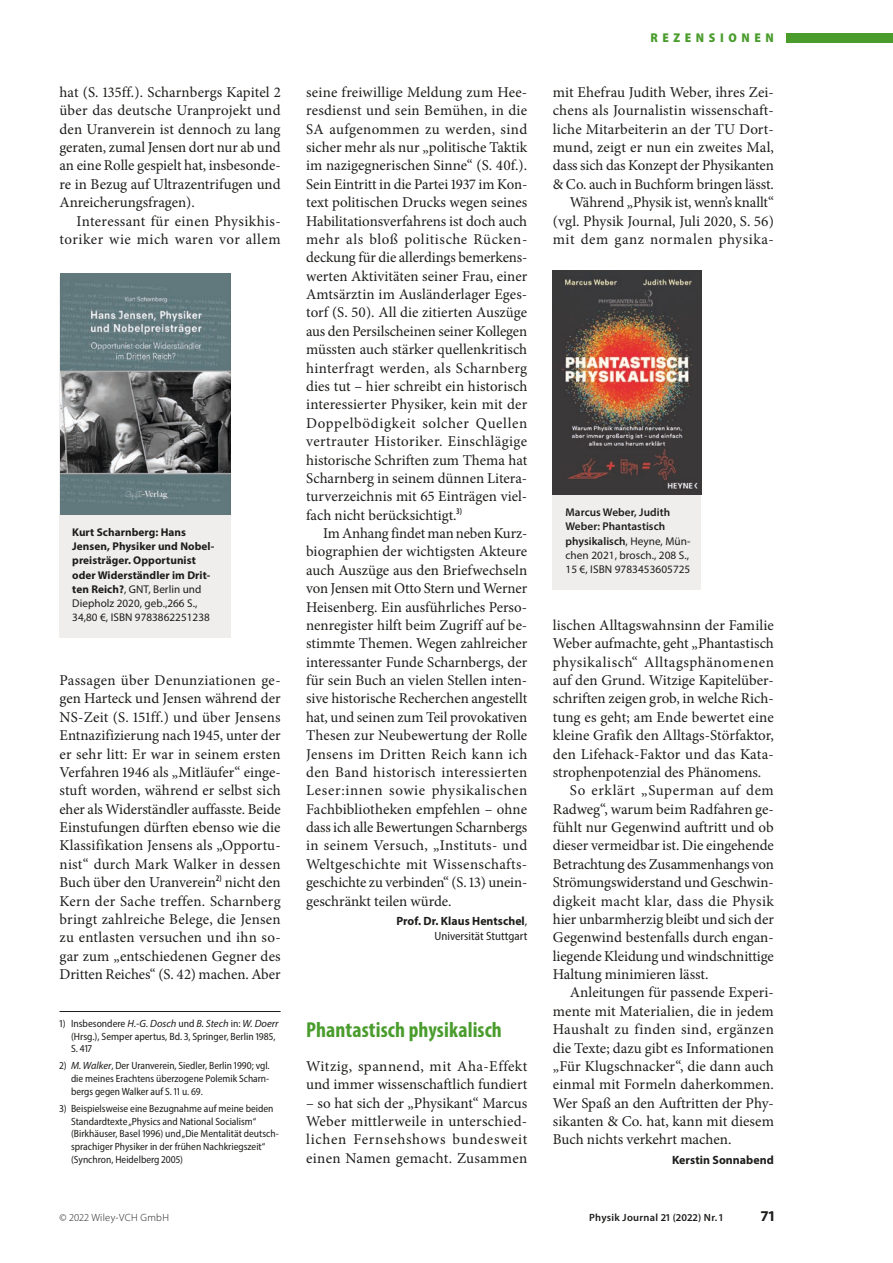
<style>
.page{position:relative;width:893px;height:1263px;background:#fff}
.page>*{position:absolute;margin:0;border:0;box-sizing:border-box;transform-origin:0 0}
.Ü_AKt_HT_Bücher_DPG{font:700 condensed 21.75px "Myriad Pro";letter-spacing:.005em;color:#4a9c2d}
.GT{font:15px/18.3px "Minion Pro";color:#1d1d1b;text-align:justify}
.GTO{font:15px/18.3px "Minion Pro";letter-spacing:.005em;color:#1d1d1b;text-align:justify}
.GT-2{font:15px/18.3px "Minion Pro";letter-spacing:.025em;color:#1d1d1b;text-align:right}
.t1{font:700 15px "Myriad Pro";color:#1d1d1b}
.t2{font:900 semi-condensed 12.75px "Myriad Pro";letter-spacing:.36em;color:#4a9c2d}
.Autor__Rezensent{font:700 12px/15px "Myriad Pro";letter-spacing:.005em;color:#1d1d1b;text-align:right}
.BU__Buch_legende{font:700 11.25px/14.2px "Myriad Pro";letter-spacing:.005em;color:#1d1d1b}
.BU__Buch_legende-2{font:11.25px/14.2px "Myriad Pro";letter-spacing:.005em;color:#1d1d1b}
.FN__ohne_Linie{font:semi-condensed 10.5px/12.8px "Myriad Pro";color:#1d1d1b;text-align:justify}
.FN__mit_Linie{font:semi-condensed 10.5px/12.8px "Myriad Pro";color:#1d1d1b}
.t3{font:600 10.5px "Myriad Pro";letter-spacing:.03em;color:#1d1d1b}
.t4{font:300 10.5px "Myriad Pro";letter-spacing:.03em;color:#1d1d1b}
.s1{font-weight:400}
.s2{font-style:italic;font-stretch:normal}
.s3{font-weight:400;font-stretch:semi-condensed}
.s4{font-weight:600}
</style>
<div class="page">
<div style="left:787px;top:33px;width:106px;height:9px;background:#4a9c2d"></div>
<div style="left:553px;top:485px;width:148px;height:105px;background:#efeeec"></div>
<img style="left:553px;top:270px;width:148px;height:225px">
<div style="left:60px;top:276px;width:171px;height:362px;background:#efeeec"></div>
<img style="left:60px;top:273px;width:170px;height:241px">
<hr style="left:60px;top:1011px;width:221px;height:1px;background:#1d1d1b">
<p class="GT" style="left:60px;top:83px;width:223px">hat (S. 135ff.). Scharnbergs Kapitel 2 über das deutsche Uranprojekt und den Uranverein ist dennoch zu lang geraten, zumal Jensen dort nur ab und an eine Rolle gespielt hat, insbesonde&shy;re in Bezug auf Ultrazentrifugen und Anreicherungsfragen).</p>
<p class="GT-2" style="left:60px;top:212px;width:223px">Interessant für einen Physikhis&shy;toriker wie mich waren vor allem</p>
<p class="BU__Buch_legende" style="left:72px;top:525px;width:144px">Kurt Scharnberg: Hans<br>Jensen, Physiker und Nobel&shy;preisträger. Opportunist oder Widerständler im Drit&shy;ten Reich?<span class="s1">, GNT, Berlin und<br>Diepholz 2020, geb.,266 S.,<br>34,80 €, ISBN 9783862251238</span></p>
<p class="GT" style="left:60px;top:671px;width:223px">Passagen über Denunziationen ge&shy;gen Harteck und Jensen während der NS-Zeit (S. 151ff.) und über Jensens Entnazifizierung nach 1945, unter der er sehr litt: Er war in seinem ersten Verfahren 1946 als „Mitläufer“ einge&shy;stuft worden, während er selbst sich eher als Widerständler auffasste. Beide Einstufungen dürften ebenso wie die Klassifikation Jensens als „Opportu&shy;nist“ durch Mark Walker in dessen Buch über den Uranverein<sup>2)</sup> nicht den Kern der Sache treffen. Scharnberg bringt zahlreiche Belege, die Jensen zu entlasten versuchen und ihn so&shy;gar zum „entschiedenen Gegner des Dritten Reiches“ (S. 42) machen. Aber</p>
<p class="FN__mit_Linie" style="left:71px;top:1017px;width:209px;text-indent:-11px">1) Insbesondere <span class="s2">H.-G. Dosch</span> und <span class="s2">B. Stech</span> in: <span class="s2">W. Doerr </span>(Hrsg.), Semper apertus, Bd. 3, Springer, Berlin 1985,<br>S. 417</p>
<p class="FN__ohne_Linie" style="left:71px;top:1059px;width:200px;text-indent:-11px">2) <span class="s2">M. Walker</span>, Der Uranverein, Siedler, Berlin 1990; vgl. die meines Erachtens überzogene Polemik Scharn&shy;bergs gegen Walker auf S. 11 u. 69.</p>
<p class="FN__ohne_Linie" style="left:71px;top:1102px;width:209px;text-align:left;text-indent:-11px">3) Beispielsweise eine Bezugnahme auf meine beiden Standardtexte „Physics and National Socialism“ (Birkhäuser, Basel 1996) und „Die Mentalität deutsch&shy;sprachiger Physiker in der frühen Nachkriegszeit“ (Synchron, Heidelberg 2005)</p>
<p class="GT" style="left:306px;top:83px;width:223px">seine freiwillige Meldung zum Hee&shy;resdienst und sein Bemühen, in die SA aufgenommen zu werden, sind sicher mehr als nur „politische Taktik im nazigegnerischen Sinne“ (S. 40f.).<br>Sein Eintritt in die Partei 1937 im Kon&shy;text politischen Drucks wegen seines Habilitationsverfahrens ist doch auch mehr als bloß politische Rücken&shy;deckung für die allerdings bemerkens&shy;werten Aktivitäten seiner Frau, einer Amtsärztin im Ausländerlager Eges&shy;torf (S. 50). All die zitierten Auszüge aus den Persilscheinen seiner Kollegen müssten auch stärker quellenkritisch hinterfragt werden, als Scharnberg dies tut – hier schreibt ein historisch interessierter Physiker, kein mit der Doppelbödigkeit solcher Quellen vertrauter Historiker. Einschlägige historische Schriften zum Thema hat Scharnberg in seinem dünnen Litera&shy;turverzeichnis mit 65 Einträgen viel&shy;fach nicht berücksichtigt.<sup>3)</sup></p>
<p class="GT" style="left:306px;top:524px;width:223px;text-indent:17px">Im Anhang findet man neben Kurz&shy;biographien der wichtigsten Akteure auch Auszüge aus den Briefwechseln von Jensen mit Otto Stern und Werner Heisenberg. Ein ausführliches Perso&shy;nenregister hilft beim Zugriff auf be&shy;stimmte Themen. Wegen zahlreicher interessanter Funde Scharnbergs, der für sein Buch an vielen Stellen inten&shy;sive historische Recherchen angestellt hat, und seinen zum Teil provokativen Thesen zur Neubewertung der Rolle Jensens im Dritten Reich kann ich den Band historisch interessierten Leser:innen sowie physikalischen Fachbibliotheken empfehlen – ohne dass ich alle Bewertungen Scharnbergs in seinem Versuch, „Instituts- und Weltgeschichte mit Wissenschafts&shy;geschichte zu verbinden“ (S. 13) unein&shy;geschränkt teilen würde.</p>
<p class="Autor__Rezensent" style="left:396px;top:913px;width:132px">Prof. Dr. Klaus Hentschel<span class="s3">,<br>Universität Stuttgart</span></p>
<p class="Ü_AKt_HT_Bücher_DPG" style="left:306px;top:1016px;width:197px">Phantastisch physikalisch</p>
<p class="GTO" style="left:306px;top:1057px;width:223px">Witzig, spannend, mit Aha-Effekt und immer wissenschaftlich fundiert</p>
<p class="GTO" style="left:306px;top:1094px;width:223px">– so hat sich der „Physikant“ Marcus Weber mittlerweile in unterschied&shy;lichen Fernsehshows bundesweit einen Namen gemacht. Zusammen</p>
<p class="t2" style="left:650px;top:30px;width:125px">REZENSIONEN</p>
<p class="GTO" style="left:553px;top:83px;width:223px">mit Ehefrau Judith Weber, ihres Zei&shy;chens als Journalistin wissenschaft&shy;liche Mitarbeiterin an der TU Dort&shy;mund, zeigt er nun ein zweites Mal, dass sich das Konzept der Physikanten &amp; Co. auch in Buchform bringen lässt.</p>
<p class="GT" style="left:553px;top:193px;width:223px;text-indent:17px">Während „Physik ist, wenn’s knallt“ (vgl. Physik Journal, Juli 2020, S. 56) mit dem ganz normalen physika-</p>
<p class="BU__Buch_legende-2" style="left:566px;top:505px;width:126px"><span class="s4">Marcus Weber, Judith<br>Weber: Phantastisch physikalisch</span>, Heyne, Mün&shy;chen 2021, brosch., 208 S.,<br>15 €, ISBN 9783453605725</p>
<p class="GT" style="left:553px;top:616px;width:223px">lischen Alltagswahnsinn der Familie Weber aufmachte, geht „Phantastisch physikalisch“ Alltagsphänomenen auf den Grund. Witzige Kapitelüber&shy;schriften zeigen grob, in welche Rich&shy;tung es geht; am Ende bewertet eine kleine Grafik den Alltags-Störfaktor, den Lifehack-Faktor und das Kata&shy;strophenpotenzial des Phänomens.</p>
<p class="GT" style="left:553px;top:781px;width:223px;text-indent:17px">So erklärt „Superman auf dem Radweg“, warum beim Radfahren ge&shy;fühlt nur Gegenwind auftritt und ob dieser vermeidbar ist. Die eingehende Betrachtung des Zusammenhangs von Strömungswiderstand und Geschwin&shy;digkeit macht klar, dass die Physik hier unbarmherzig bleibt und sich der Gegenwind bestenfalls durch engan&shy;liegende Kleidung und windschnittige Haltung minimieren lässt.</p>
<p class="GT" style="left:553px;top:983px;width:223px;text-indent:17px">Anleitungen für passende Experi&shy;mente mit Materialien, die in jedem Haushalt zu finden sind, ergänzen die Texte; dazu gibt es Informationen „Für Klugschnacker“, die dann auch einmal mit Formeln daherkommen.<br>Wer Spaß an den Auftritten der Phy&shy;sikanten &amp; Co. hat, kann mit diesem Buch nichts verkehrt machen.</p>
<p class="Autor__Rezensent" style="left:672px;top:1152px;width:103px">Kerstin Sonnabend</p>
<p class="t4" style="left:60px;top:1211px;width:111px">© 2022 Wiley-VCH GmbH</p>
<p class="t3" style="left:589px;top:1211px;width:135px">Physik Journal 21 (2022) Nr. 1</p>
<p class="t1" style="left:761px;top:1206px;width:15px">71</p>
</div>
